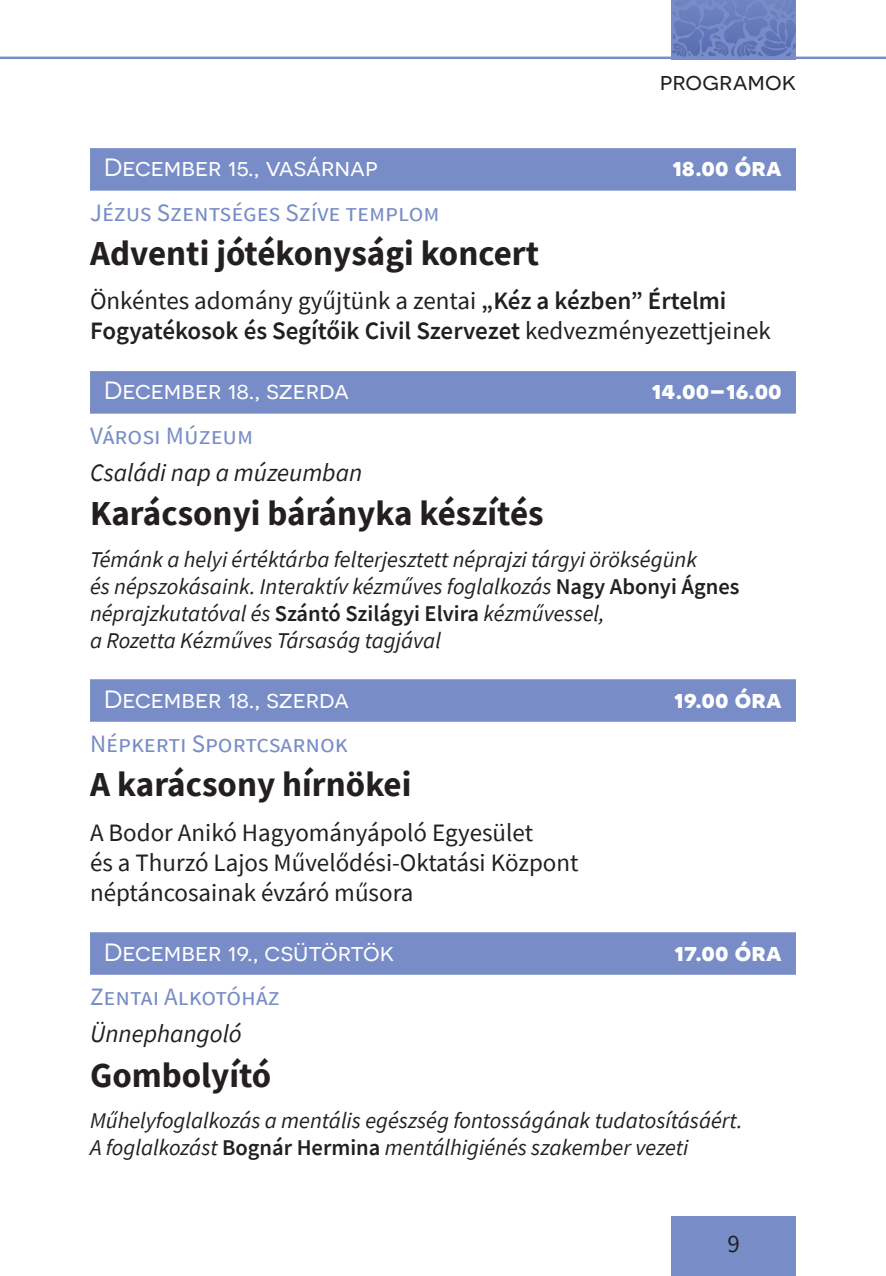
<style>
.page{position:relative;width:886px;height:1276px;background:#fff}
.page>*{position:absolute;margin:0;border:0;box-sizing:border-box;transform-origin:0 0}
.t1{font:700 35px "Source Sans Pro";color:#231f20}
.t2{font:600 25px/30px "Source Sans Pro";color:#231f20}
.t3{font:25px/30px "Source Sans Pro";color:#231f20}
.t4{font:25px "Novecentosanswide";color:#fff}
.t5{font:25px "Source Sans Pro";letter-spacing:.005em;color:#788dc7}
.t6{font:700 25px "Novecentosanswide";color:#fff}
.t7{font:italic 25px "Source Sans Pro";color:#231f20}
.t8{font:25px "Novecentosanswide";color:#231f20}
.t9{font:italic 22.5px/27px "Source Sans Pro";color:#231f20}
.s1{font-weight:400}
.s2{font-weight:600;font-style:normal}
</style>
<div class="page">
<svg style="left:671px;top:0;width:125px;height:57px"></svg>
<hr style="left:0;top:57px;width:886px;height:2px;background:#788dc7">
<div style="left:672px;top:1216px;width:124px;height:60px;background:#788dc7"></div>
<div style="left:90px;top:148px;width:706px;height:43px;background:#788dc7"></div>
<div style="left:90px;top:371px;width:706px;height:43px;background:#788dc7"></div>
<div style="left:90px;top:679px;width:706px;height:43px;background:#788dc7"></div>
<div style="left:90px;top:932px;width:706px;height:42px;background:#788dc7"></div>
<p class="t8" style="left:660px;top:67px;width:138px">programok</p>
<p class="t4" style="left:104px;top:153px;width:275px">December 15., vasárnap</p>
<p class="t6" style="left:672px;top:152px;width:111px">18.00 óra</p>
<p class="t5" style="left:90px;top:196px;width:351px">Jézus Szentséges Szíve templom</p>
<h1 class="t1" style="left:90px;top:230px;width:451px">Adventi jótékonysági koncert</h1>
<p class="t2" style="left:90px;top:286px;width:682px"><span class="s1">Önkéntes adomány gyűjtünk a zentai</span> „Kéz a kézben” Értelmi<br>Fogyatékosok és Segítőik Civil Szervezet <span class="s1">kedvezményezettjeinek</span></p>
<p class="t4" style="left:104px;top:376px;width:246px">December 18., szerda</p>
<p class="t6" style="left:652px;top:375px;width:132px">14.00–16.00</p>
<p class="t5" style="left:90px;top:419px;width:165px">Városi Múzeum</p>
<p class="t7" style="left:90px;top:456px;width:274px">Családi nap a múzeumban</p>
<h1 class="t1" style="left:90px;top:490px;width:455px">Karácsonyi bárányka készítés</h1>
<p class="t9" style="left:90px;top:545px;width:651px">Témánk a helyi értéktárba felterjesztett néprajzi tárgyi örökségünk<br>és népszokásaink. Interaktív kézműves foglalkozás <span class="s2">Nagy Abonyi Ágnes </span>néprajzkutatóval és <span class="s2">Szántó Szilágyi Elvira</span> kézművessel,<br>a Rozetta Kézműves Társaság tagjával</p>
<p class="t4" style="left:104px;top:684px;width:246px">December 18., szerda</p>
<p class="t6" style="left:674px;top:683px;width:109px">19.00 óra</p>
<p class="t5" style="left:90px;top:727px;width:259px">Népkerti Sportcsarnok</p>
<h1 class="t1" style="left:90px;top:761px;width:323px">A karácsony hírnökei</h1>
<p class="t3" style="left:90px;top:817px;width:490px">A Bodor Anikó Hagyományápoló Egyesület<br>és a Thurzó Lajos Művelődési-Oktatási Központ néptáncosainak évzáró műsora</p>
<p class="t4" style="left:104px;top:937px;width:291px">December 19., csütörtök</p>
<p class="t6" style="left:674px;top:936px;width:109px">17.00 óra</p>
<p class="t5" style="left:90px;top:980px;width:191px">Zentai Alkotóház</p>
<p class="t7" style="left:90px;top:1017px;width:153px">Ünnephangoló</p>
<h1 class="t1" style="left:90px;top:1051px;width:183px">Gombolyító</h1>
<p class="t9" style="left:90px;top:1106px;width:654px">Műhelyfoglalkozás a mentális egészség fontosságának tudatosításáért.<br>A foglalkozást <span class="s2">Bognár Hermina</span> mentálhigiénés szakember vezeti</p>
<p class="t3" style="left:727px;top:1229px;width:14px">9</p>
</div>
